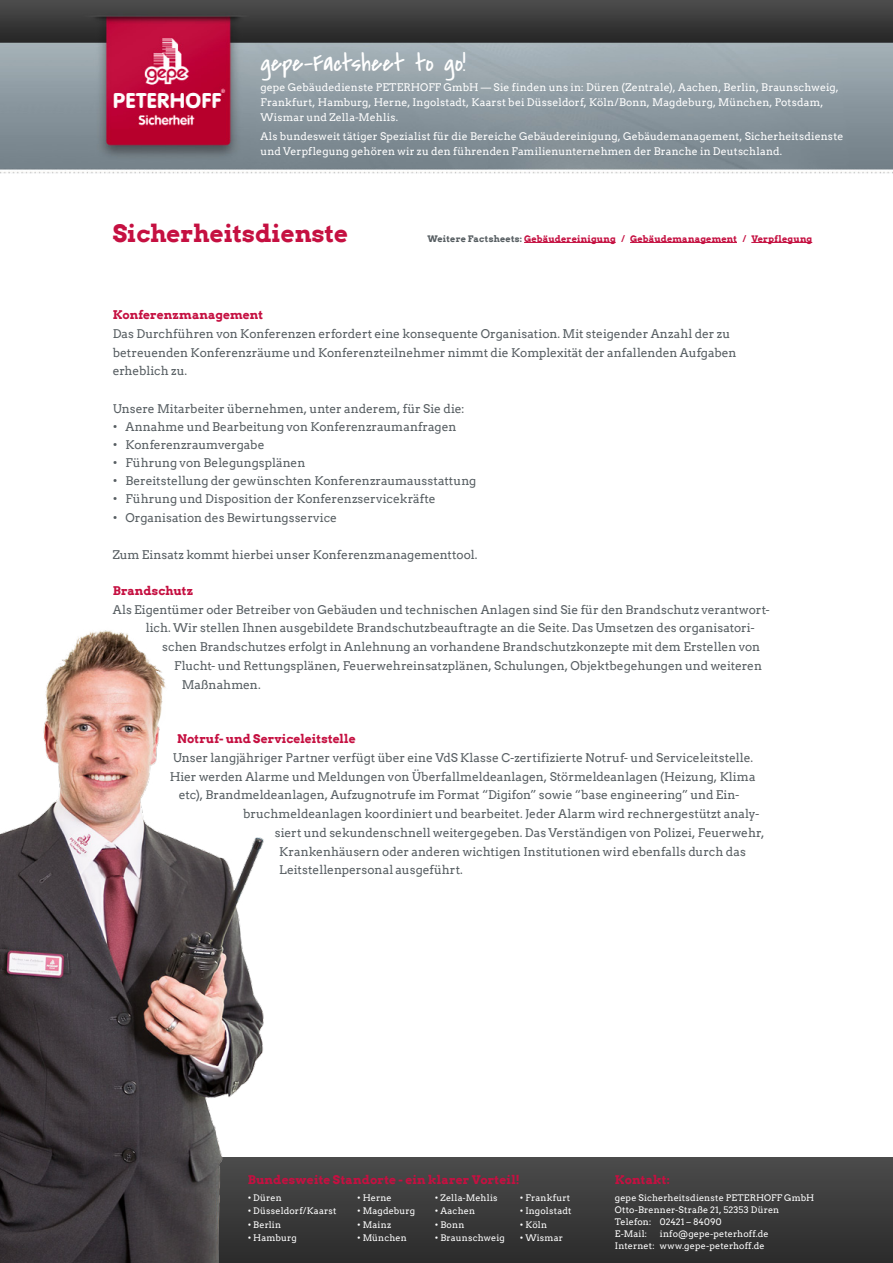
<style>
.page{position:relative;width:893px;height:1263px;background:#fff}
.page>*{position:absolute;margin:0;border:0;box-sizing:border-box;transform-origin:0 0}
.t1{font:25.5px "Covered By Your Grace";color:#fff}
.t2{font:700 24px "Arvo";color:#c51041}
.t3{font:12px/18.8px "Arvo";letter-spacing:-.005em;color:#575e62}
.t4{font:700 12px "Arvo";letter-spacing:.01em;color:#c51041}
.t5{font:10.5px/15px "Arvo";letter-spacing:.01em;color:#fff}
.t6{font:9px/12px "Arvo";letter-spacing:.015em;color:#fff}
.t7{font:700 9px "Arvo";letter-spacing:.02em;color:#c51041}
.s1{color:#575e62}
</style>
<div class="page">
<img style="left:0;top:0;width:893px;height:174px">
<img style="left:309px;top:1158px;width:584px;height:105px">
<img style="left:0;top:630px;width:309px;height:633px">
<hr style="left:524px;top:242px;width:92px;height:1px;background:#c51041">
<hr style="left:630px;top:242px;width:107px;height:1px;background:#c51041">
<hr style="left:751px;top:242px;width:61px;height:1px;background:#c51041">
<svg style="left:276px;top:1196px;width:5px;height:5px"></svg>
<svg style="left:469px;top:1209px;width:6px;height:5px"></svg>
<h1 class="t1" style="left:260px;top:46px;width:207px">gepe-Factsheet to go!</h1>
<p class="t5" style="left:260px;top:79px;width:580px">gepe Gebäudedienste PETERHOFF GmbH — Sie finden uns in: Düren (Zentrale), Aachen, Berlin, Braunschweig,<br>Frankfurt, Hamburg, Herne, Ingolstadt, Kaarst bei Düsseldorf, Köln/Bonn, Magdeburg, München, Potsdam,<br>Wismar und Zella-Mehlis.</p>
<p class="t5" style="left:260px;top:129px;width:584px">Als bundesweit tätiger Spezialist für die Bereiche Gebäudereinigung, Gebäudemanagement, Sicherheitsdienste und Verpflegung gehören wir zu den führenden Familienunternehmen der Branche in Deutschland.</p>
<h2 class="t2" style="left:113px;top:218px;width:237px">Sicherheitsdienste</h2>
<p class="t7" style="left:427px;top:233px;width:386px"><span class="s1">Weitere Factsheets:</span> Gebäudereinigung / Gebäudemanagement / Verpflegung</p>
<p class="t4" style="left:113px;top:307px;width:152px">Konferenzmanagement</p>
<p class="t3" style="left:113px;top:324px;width:624px">Das Durchführen von Konferenzen erfordert eine konsequente Organisation. Mit steigender Anzahl der zu betreuenden Konferenzräume und Konferenzteilnehmer nimmt die Komplexität der anfallenden Aufgaben erheblich zu.</p>
<p class="t3" style="left:113px;top:399px;width:353px">Unsere Mitarbeiter übernehmen, unter anderem, für Sie die:</p>
<p class="t3" style="left:113px;top:417px;width:344px">• Annahme und Bearbeitung von Konferenzraumanfragen</p>
<p class="t3" style="left:113px;top:435px;width:153px">• Konferenzraumvergabe</p>
<p class="t3" style="left:113px;top:453px;width:193px">• Führung von Belegungsplänen</p>
<p class="t3" style="left:113px;top:471px;width:365px">• Bereitstellung der gewünschten Konferenzraumausstattung</p>
<p class="t3" style="left:113px;top:489px;width:324px">• Führung und Disposition der Konferenzservicekräfte</p>
<p class="t3" style="left:113px;top:508px;width:226px">• Organisation des Bewirtungsservice</p>
<p class="t3" style="left:113px;top:545px;width:366px">Zum Einsatz kommt hierbei unser Konferenzmanagementtool.</p>
<p class="t4" style="left:113px;top:583px;width:82px">Brandschutz</p>
<p class="t3" style="left:146px;top:600px;width:626px;text-indent:-33px">Als Eigentümer oder Betreiber von Gebäuden und technischen Anlagen sind Sie für den Brandschutz verantwort&shy;lich. Wir stellen Ihnen ausgebildete Brandschutzbeauftragte an die Seite. Das Umsetzen des organisatori-</p>
<p class="t3" style="left:162px;top:637px;width:598px">schen Brandschutzes erfolgt in Anlehnung an vorhandene Brandschutzkonzepte mit dem Erstellen von</p>
<p class="t3" style="left:174px;top:656px;width:588px">Flucht- und Rettungsplänen, Feuerwehreinsatzplänen, Schulungen, Objektbegehungen und weiteren</p>
<p class="t3" style="left:182px;top:675px;width:81px">Maßnahmen.</p>
<p class="t4" style="left:177px;top:731px;width:180px">Notruf- und Serviceleitstelle</p>
<p class="t3" style="left:173px;top:748px;width:582px">Unser langjähriger Partner verfügt über eine VdS Klasse C-zertifizierte Notruf- und Serviceleitstelle.</p>
<p class="t3" style="left:170px;top:767px;width:587px">Hier werden Alarme und Meldungen von Überfallmeldeanlagen, Störmeldeanlagen (Heizung, Klima</p>
<p class="t3" style="left:179px;top:786px;width:562px">etc), Brandmeldeanlagen, Aufzugnotrufe im Format “Digifon” sowie “base engineering” und Ein-</p>
<p class="t3" style="left:243px;top:804px;width:518px">bruchmeldeanlagen koordiniert und bearbeitet. Jeder Alarm wird rechnergestützt analy-</p>
<p class="t3" style="left:275px;top:823px;width:491px">siert und sekundenschnell weitergegeben. Das Verständigen von Polizei, Feuerwehr,</p>
<p class="t3" style="left:279px;top:842px;width:468px">Krankenhäusern oder anderen wichtigen Institutionen wird ebenfalls durch das</p>
<p class="t3" style="left:279px;top:861px;width:185px">Leitstellenpersonal ausgeführt.</p>
<p class="t4" style="left:248px;top:1172px;width:274px">Bundesweite Standorte - ein klarer Vorteil!</p>
<p class="t4" style="left:615px;top:1172px;width:57px">Kontakt:</p>
<p class="t6" style="left:248px;top:1191px;width:36px">• Düren</p>
<p class="t6" style="left:248px;top:1205px;width:90px">• Düsseldorf/Kaarst</p>
<p class="t6" style="left:248px;top:1218px;width:34px">• Berlin</p>
<p class="t6" style="left:248px;top:1232px;width:51px">• Hamburg</p>
<p class="t6" style="left:435px;top:1191px;width:64px">• Zella-Mehlis</p>
<p class="t6" style="left:435px;top:1205px;width:42px">• Aachen</p>
<p class="t6" style="left:435px;top:1218px;width:24px">• Bonn</p>
<p class="t6" style="left:435px;top:1232px;width:71px">• Braunschweig</p>
<p class="t6" style="left:520px;top:1191px;width:50px">• Frankfurt</p>
<p class="t6" style="left:520px;top:1205px;width:53px">• Ingolstadt</p>
<p class="t6" style="left:520px;top:1218px;width:28px">• Köln</p>
<p class="t6" style="left:520px;top:1232px;width:45px">• Wismar</p>
<p class="t6" style="left:615px;top:1191px;width:201px">gepe Sicherheitsdienste PETERHOFF GmbH<br>Otto-Brenner-Straße 21, 52353 Düren<br>Telefon: 02421 – 84090<br>E-Mail:</p>
<p class="t6" style="left:357px;top:1191px;width:28px">• Herne</p>
<p class="t6" style="left:357px;top:1205px;width:59px">• Magdeburg</p>
<p class="t6" style="left:357px;top:1218px;width:35px">• Mainz</p>
<p class="t6" style="left:357px;top:1232px;width:50px">• München</p>
<p class="t6" style="left:615px;top:1227px;width:155px;text-indent:45px">info@gepe-peterhoff.de<br>Internet: www.gepe-peterhoff.de</p>
</div>
